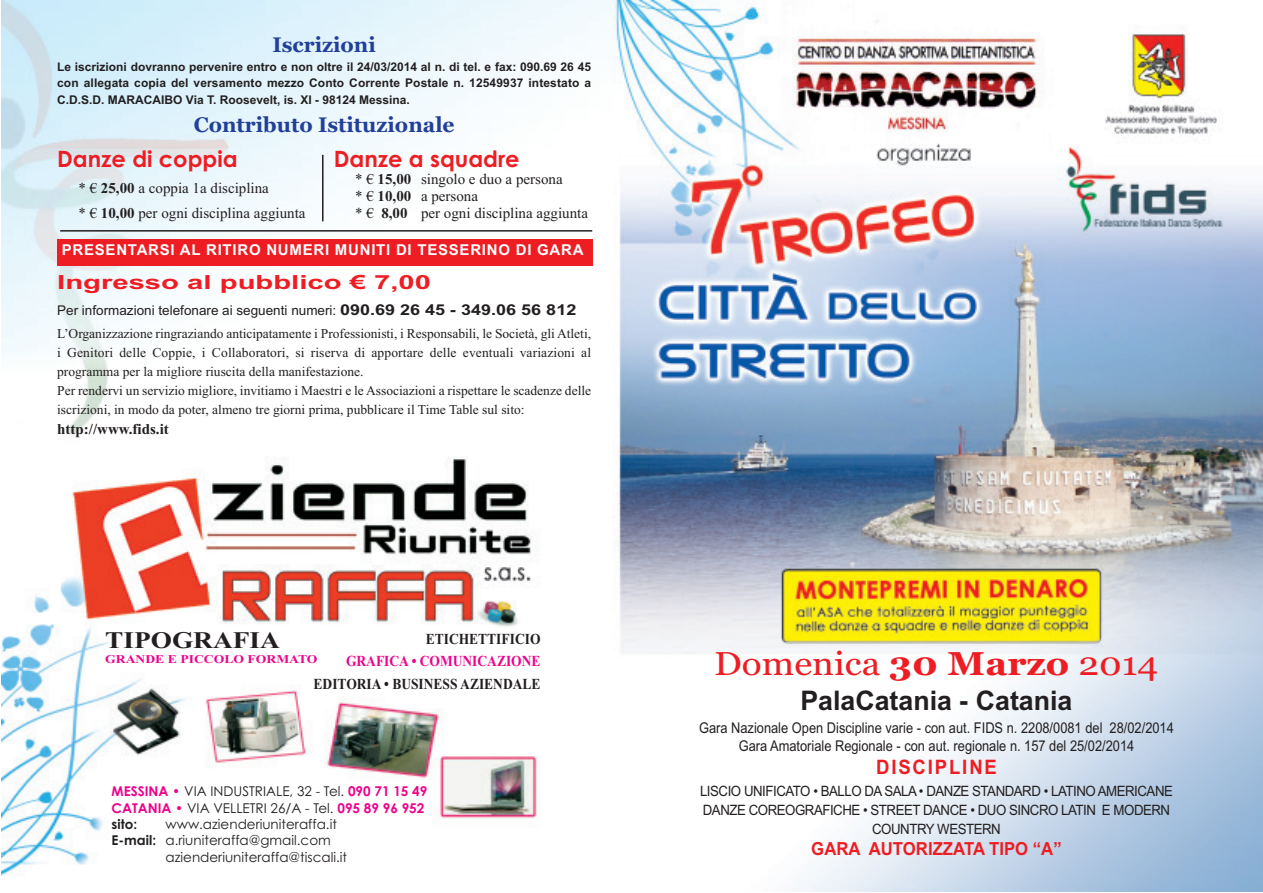
<style>
.page{position:relative;width:1263px;height:893px;background:#fff}
.page>*{position:absolute;margin:0;border:0;box-sizing:border-box;transform-origin:0 0}
.t1{font:33px "Georgia";color:#ee1d23;scale:1.12 1}
.t2{font:700 27px "Arial";color:#231f20}
.t3{font:700 23.85px "Times New Roman";color:#231f20;scale:1.15 1}
.t4{font:700 22.5px "Century Gothic";color:#ee1d23}
.t5{font:700 21px "Georgia";color:#223f99}
.t6{font:700 19.95px "Arial";letter-spacing:.1em;color:#ee1d23;scale:.93 1}
.t7{font:700 19.5px "Arial";color:#ee1d23;scale:1.5 1}
.t8{font:700 18px "Arial";color:#ee1d23;scale:.93 1}
.t9{font:700 15.3px "Times New Roman";color:#231f20;scale:.88 1}
.t10{font:700 15.3px "Times New Roman";color:#ed028c;scale:.88 1}
.t11{font:15px/16.6px "Times New Roman";color:#231f20}
.t12{font:700 15px "Arial";letter-spacing:.05em;color:#fff}
.t13{font:700 15px "Times New Roman";color:#231f20}
.t14{font:14.85px/17.9px "Arial";color:#231f20;text-align:center;scale:.87 1}
.t15{font:14.25px/18.9px "Arial";letter-spacing:-.035em;color:#231f20;text-align:center;scale:.93 1}
.t16{font:13.5px/18.9px "Times New Roman";color:#231f20}
.t17{font:13.5px/16.4px "Century Gothic";color:#231f20}
.t18{font:13.5px "Arial";color:#231f20}
.t19{font:700 12px/16.5px "Arial";color:#231f20;text-align:justify}
.t20{font:700 11.85px "Times New Roman";color:#ed028c;scale:1.15 1}
.s1{font-weight:700}
.s2{font-weight:700;font-size:15px}
.s3{font-weight:700;color:#ed028c}
.s4{color:#ed028c}
</style>
<div class="page">
<img style="left:2px;top:0;width:1261px;height:891px">
<hr style="left:322px;top:155px;width:1px;height:66px;background:#231f20">
<hr style="left:60px;top:230px;width:532px;height:2px;background:#231f20">
<div style="left:57px;top:239px;width:536px;height:27px;background:#ee1d23"></div>
<h3 class="t5" style="left:272px;top:32px;width:105px">Iscrizioni</h3>
<p class="t19" style="left:57px;top:58px;width:535px">Le iscrizioni dovranno pervenire entro e non oltre il 24/03/2014 al n. di tel. e fax: 090.69 26 45 con allegata copia del versamento mezzo conto corrente Postale n. 12549937 intestato a c.D.S.D. MARAcAIBO Via T. Roosevelt, is. XI - 98124 Messina.</p>
<h3 class="t5" style="left:194px;top:112px;width:262px">Contributo Istituzionale</h3>
<h3 class="t4" style="left:57px;top:146px;width:182px">Danze di coppia</h3>
<p class="t11" style="left:78px;top:176px;width:229px;line-height:24.2px">* € <span class="s1">25,00</span> a coppia 1a disciplina<br>* € <span class="s1">10,00</span> per ogni disciplina aggiunta</p>
<h3 class="t4" style="left:334px;top:147px;width:187px">Danze a squadre</h3>
<p class="t11" style="left:355px;top:171px;width:234px">* € <span class="s1">15,00</span> singolo e duo a persona<br>* € <span class="s1">10,00</span> a persona<br>* € <span class="s1">8,00</span> per ogni disciplina aggiunta</p>
<p class="t12" style="left:62px;top:241px;width:523px">PRESENTARSI AL RITIRO NUMERI MUNITI DI TESSERINO DI GARA</p>
<h3 class="t7" style="left:57px;top:271px;width:251px">Ingresso al pubblico € 7,00</h3>
<p class="t18" style="left:57px;top:302px;width:521px">PER INFORMAZIONI TELEFONARE AI SEGUENTI NUMERI: <span class="s2">090.69 26 45 - 349.06 56 812</span></p>
<p class="t16" style="left:57px;top:324px;width:535px">L’Organizzazione ringraziando anticipatamente i Professionisti, i Responsabili, le Società, gli Atleti, i Genitori delle Coppie, i Collaboratori, si riserva di apportare delle eventuali variazioni al programma per la migliore riuscita della manifestazione.<br>Per rendervi un servizio migliore, invitiamo i Maestri e le Associazioni a rispettare le scadenze delle iscrizioni, in modo da poter, almeno tre giorni prima, pubblicare il Time Table sul sito:</p>
<p class="t13" style="left:57px;top:420px;width:113px">http://www.fids.it</p>
<h3 class="t3" style="left:105px;top:626px;width:153px">TIPOGRAFIA</h3>
<p class="t20" style="left:105px;top:652px;width:186px">GRANDE E PICCOLO FORMATO</p>
<p class="t9" style="left:426px;top:630px;width:132px">ETICHETTIFICIO</p>
<p class="t10" style="left:346px;top:652px;width:222px">GRAFICA • COMUNICAZIONE</p>
<p class="t9" style="left:314px;top:674px;width:259px">EDITORIA • BUSINESS AZIENDALE</p>
<p class="t17" style="left:112px;top:784px;width:317px"><span class="s3">MESSINA</span> <span class="s4">•</span> VIA INDUSTRIALE, 32 - Tel. <span class="s3">090 71 15 49<br>CATANIA</span> <span class="s4">•</span> VIA VELLETRI 26/A - Tel. <span class="s3">095 89 96 952 </span><span class="s1">sito:</span></p>
<p class="t17" style="left:166px;top:816px;width:173px">www.azienderiuniteraffa.it</p>
<p class="t17" style="left:112px;top:832px;width:221px"><span class="s1">E-mail:</span> a.riuniteraffa@gmail.com</p>
<p class="t17" style="left:166px;top:849px;width:183px">azienderiuniteraffa@tiscali.it</p>
<h1 class="t1" style="left:714px;top:644px;width:398px">Domenica <span class="s1">30 Marzo</span> 2014</h1>
<h2 class="t2" style="left:800px;top:685px;width:274px">Palacatania - catania</h2>
<p class="t14" style="left:699px;top:719px;width:547px">GARA NAZIONALE OPEN DISCIPLINE VARIE - CON AUT. FIDS N. 2208/0081 DEL 28/02/2014<br>GARA AMATORIALE REGIONALE - CON AUT. REGIONALE N. 157 DEL 25/02/2014</p>
<h3 class="t6" style="left:876px;top:756px;width:131px">DIScIPLINE</h3>
<p class="t15" style="left:700px;top:781px;width:510px">LISCIO UNIFICATO • BALLO DA SALA • DANZE STANDARD • LATINO AMERICANE<br>DANZE COREOGRAFICHE • STREET DANCE • DUO SINCRO LATIN E MODERN<br>COUNTRY WESTERN</p>
<h3 class="t8" style="left:811px;top:838px;width:271px">GARA AUTORIzzATA TIPO “A”</h3>
</div>
